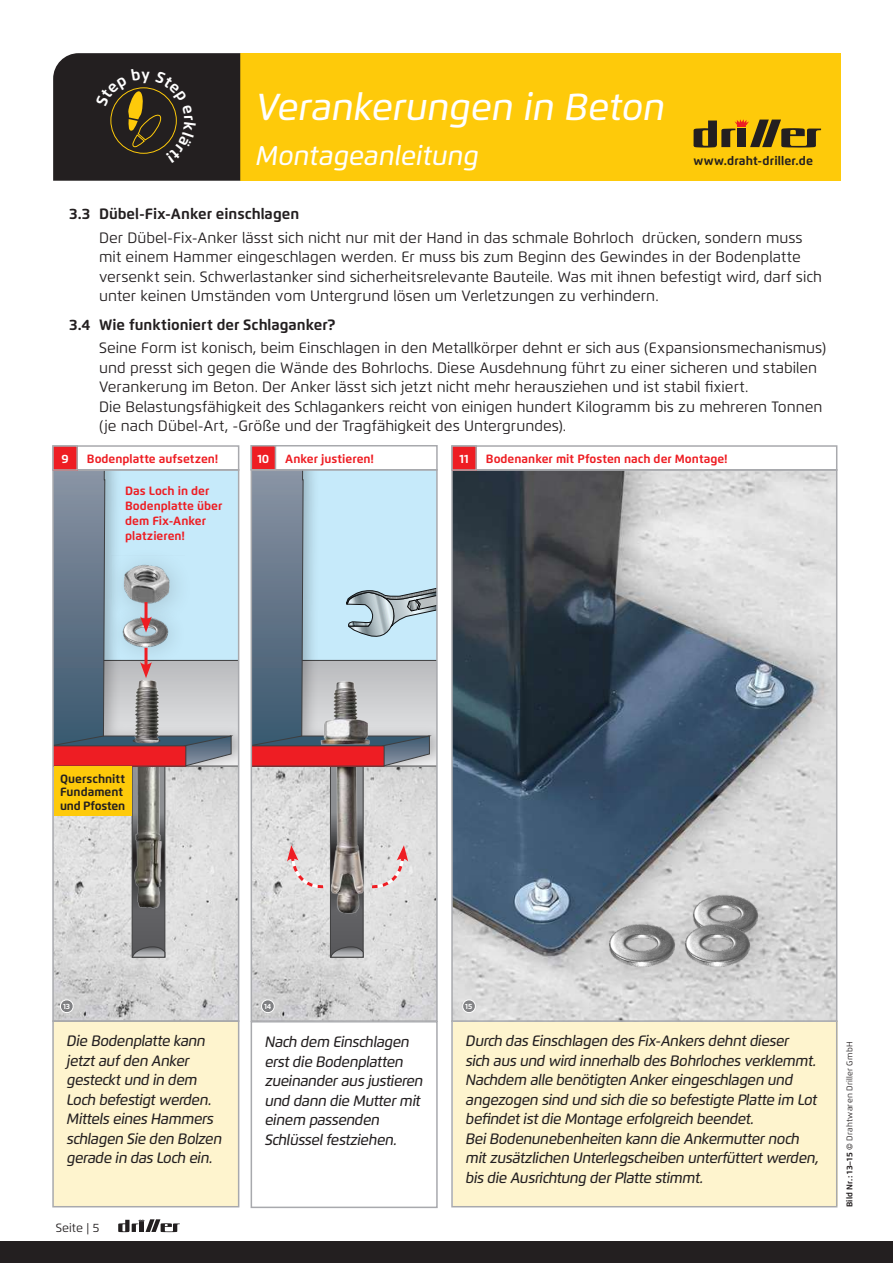
<style>
.page{position:relative;width:893px;height:1263px;background:#fff}
.page>*{position:absolute;margin:0;border:0;box-sizing:border-box;transform-origin:0 0}
.t1{font:italic 500 37.5px "Flexo";color:#fff}
.t2{font:italic 500 27px "Flexo";letter-spacing:-.005em;color:#fff}
.t3{font:15px/19.5px "Flexo";color:#231f20}
.t4{font:italic 500 15px/19.5px "Flexo";letter-spacing:-.025em;color:#231f20}
.t5{font:700 15px "Flexo";color:#231f20}
.t6{font:700 12.15px "Flexo";letter-spacing:.01em;color:#231f20}
.t7{font:700 12px/15px "Flexo";color:#ee1d23}
.t8{font:700 12px/13.5px "Flexo";color:#231f20}
.t9{font:12px "Flexo";letter-spacing:.005em;color:#231f20}
.t10{font:700 12px "Flexo";color:#fff}
.t11{font:8.25px "Flexo";letter-spacing:.035em;color:#231f20}
.t12{font:700 7.5px "Flexo";color:#fff}
.s1{font-weight:700}
.s2{font-weight:500;font-style:italic}
</style>
<div class="page">
<svg style="left:55px;top:958px;width:181px;height:61px"></svg>
<div style="left:453px;top:1022px;width:384px;height:184px;background:#fef4ce"></div>
<div style="left:451px;top:1020px;width:386px;height:187px;border:2px solid #a8a9ad"></div>
<div style="left:240px;top:53px;width:601px;height:128px;background:#feca0a"></div>
<svg style="left:693px;top:119px;width:128px;height:29px"></svg>
<div style="left:0;top:1241px;width:893px;height:22px;background:#231f20"></div>
<svg style="left:118px;top:1219px;width:62px;height:13px"></svg>
<div style="left:251px;top:1021px;width:187px;height:187px;border:2px solid #a8a9ad"></div>
<svg style="left:254px;top:958px;width:181px;height:61px"></svg>
<img style="left:454px;top:472px;width:380px;height:547px">
<div style="left:451px;top:469px;width:386px;height:553px;border:2px solid #a8a9ad"></div>
<div style="left:54px;top:1022px;width:184px;height:184px;background:#fef4ce"></div>
<div style="left:52px;top:1020px;width:187px;height:187px;border:2px solid #a8a9ad"></div>
<svg style="left:462px;top:999px;width:14px;height:14px"></svg>
<div style="left:451px;top:445px;width:386px;height:26px;border:2px solid #a8a9ad"></div>
<div style="left:452px;top:446px;width:24px;height:24px;background:#ee1d23"></div>
<div style="left:451px;top:445px;width:26px;height:26px;border:2px solid #a8a9ad"></div>
<svg style="left:261px;top:999px;width:14px;height:14px"></svg>
<svg style="left:60px;top:999px;width:14px;height:14px"></svg>
<div style="left:251px;top:445px;width:187px;height:25px;border:2px solid #a8a9ad"></div>
<div style="left:251px;top:446px;width:24px;height:24px;background:#ee1d23"></div>
<div style="left:251px;top:445px;width:25px;height:25px;border:2px solid #a8a9ad"></div>
<div style="left:52px;top:445px;width:187px;height:26px;border:2px solid #a8a9ad"></div>
<div style="left:53px;top:446px;width:24px;height:24px;background:#ee1d23"></div>
<div style="left:52px;top:445px;width:26px;height:26px;border:2px solid #a8a9ad"></div>
<svg style="left:251px;top:470px;width:187px;height:488px"></svg>
<div style="left:585px;top:899px;width:121px;height:99px;background:#231f20;opacity:.2"></div>
<img style="left:607px;top:916px;width:54px;height:59px">
<div style="left:669px;top:870px;width:120px;height:99px;background:#231f20;opacity:.2"></div>
<img style="left:690px;top:887px;width:76px;height:12px">
<div style="left:661px;top:899px;width:120px;height:99px;background:#231f20;opacity:.2"></div>
<svg style="left:53px;top:470px;width:186px;height:488px"></svg>
<div style="left:53px;top:53px;width:187px;height:128px;background:#231f20"></div>
<h1 class="t1" style="left:255px;top:84px;width:411px">Verankerungen in Beton</h1>
<h2 class="t2" style="left:255px;top:139px;width:224px">Montageanleitung</h2>
<p class="t6" style="left:693px;top:153px;width:121px">www.draht-driller.de</p>
<p class="t5" style="left:69px;top:204px;width:231px">3.3 Dübel-Fix-Anker einschlagen</p>
<p class="t3" style="left:99px;top:228px;width:724px">Der Dübel-Fix-Anker lässt sich nicht nur mit der Hand in das schmale Bohrloch drücken, sondern muss mit einem Hammer eingeschlagen werden. Er muss bis zum Beginn des Gewindes in der Bodenplatte versenkt sein. Schwerlastanker sind sicherheitsrelevante Bauteile. Was mit ihnen befestigt wird, darf sich unter keinen Umständen vom Untergrund lösen um Verletzungen zu verhindern.</p>
<p class="t5" style="left:69px;top:315px;width:268px">3.4 Wie funktioniert der Schlaganker?</p>
<p class="t3" style="left:99px;top:338px;width:729px">Seine Form ist konisch, beim Einschlagen in den Metallkörper dehnt er sich aus (Expansionsmechanismus) und presst sich gegen die Wände des Bohrlochs. Diese Ausdehnung führt zu einer sicheren und stabilen Verankerung im Beton. Der Anker lässt sich jetzt nicht mehr herausziehen und ist stabil fixiert.<br>Die Belastungsfähigkeit des Schlagankers reicht von einigen hundert Kilogramm bis zu mehreren Tonnen (je nach Dübel-Art, -Größe und der Tragfähigkeit des Untergrundes).</p>
<p class="t10" style="left:61px;top:451px;width:9px">9</p>
<p class="t7" style="left:87px;top:451px;width:133px">Bodenplatte aufsetzen!</p>
<p class="t10" style="left:257px;top:451px;width:14px">10</p>
<p class="t7" style="left:285px;top:451px;width:90px">Anker justieren!</p>
<p class="t7" style="left:125px;top:483px;width:99px">Das Loch in der<br>Bodenplatte über dem Fix-Anker platzieren!</p>
<p class="t10" style="left:459px;top:451px;width:11px">11</p>
<p class="t7" style="left:486px;top:451px;width:243px">Bodenanker mit Pfosten nach der Montage!</p>
<p class="t8" style="left:60px;top:771px;width:66px">Querschnitt<br>Fundament und Pfosten</p>
<p class="t12" style="left:63px;top:1001px;width:9px">13</p>
<p class="t12" style="left:264px;top:1001px;width:9px">14</p>
<p class="t12" style="left:465px;top:1001px;width:9px">15</p>
<p class="t4" style="left:67px;top:1031px;width:157px">Die Bodenplatte kann jetzt auf den Anker gesteckt und in dem<br>Loch befestigt werden.<br>Mittels eines Hammers schlagen Sie den Bolzen gerade in das Loch ein.</p>
<p class="t4" style="left:265px;top:1032px;width:160px">Nach dem Einschlagen erst die Bodenplatten zueinander aus justieren und dann die Mutter mit einem passenden<br>Schlüssel festziehen.</p>
<p class="t4" style="left:465px;top:1031px;width:354px">Durch das Einschlagen des Fix-Ankers dehnt dieser<br>sich aus und wird innerhalb des Bohrloches verklemmt.<br>Nachdem alle benötigten Anker eingeschlagen und angezogen sind und sich die so befestigte Platte im Lot befindet ist die Montage erfolgreich beendet.<br>Bei Bodenunebenheiten kann die Ankermutter noch mit zusätzlichen Unterlegscheiben unterfüttert werden, bis die Ausrichtung der Platte stimmt.</p>
<p class="t11" style="left:845px;top:1207px;width:167px;rotate:-90deg"><span class="s1">Bild Nr.: 13–15</span> <span class="s2">©</span> Drahtwaren Driller GmbH</p>
<p class="t9" style="left:56px;top:1220px;width:45px">Seite | 5</p>
</div>
